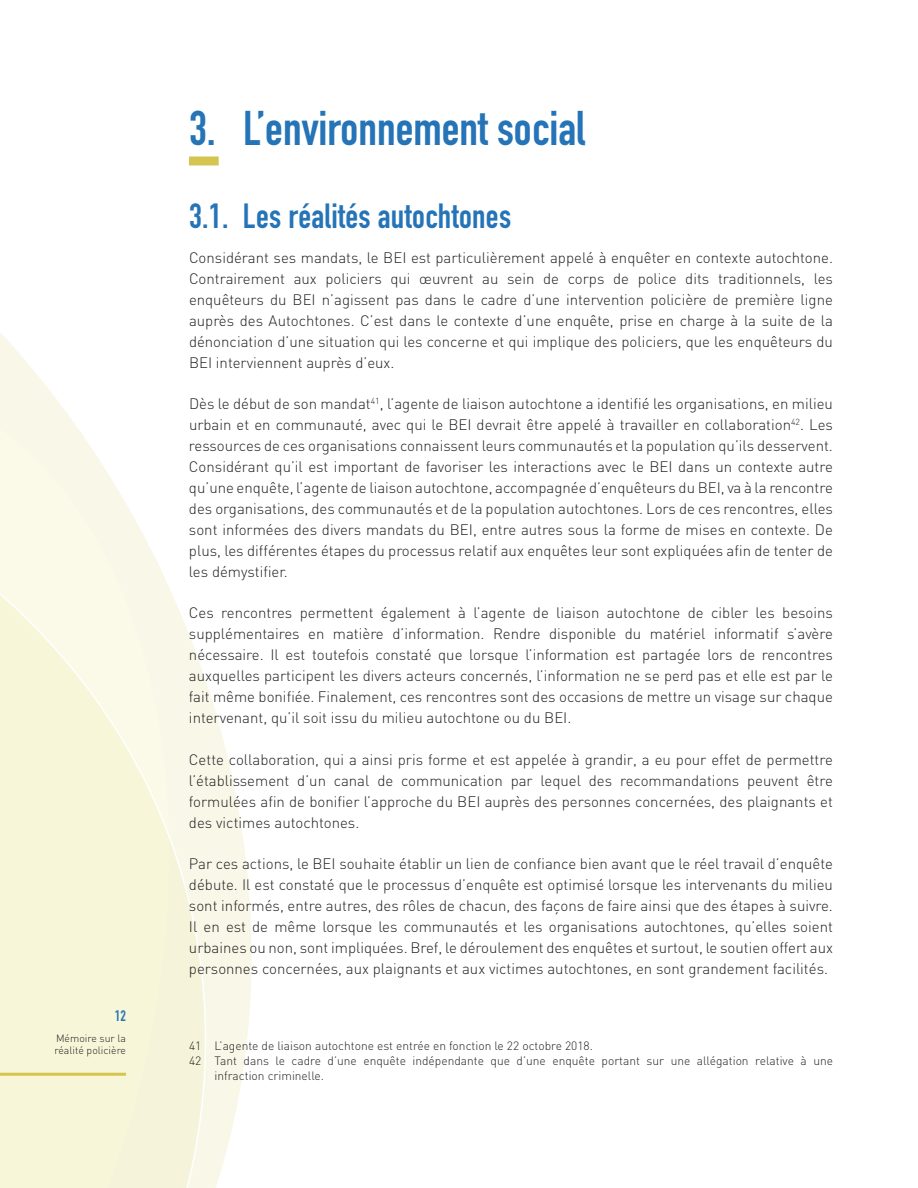
<style>
.page{position:relative;width:918px;height:1188px;background:#fff}
.page>*{position:absolute;margin:0;border:0;box-sizing:border-box;transform-origin:0 0}
.t1{font:48px "DIN Engschrift";color:#2574b7}
.t2{font:34.5px "DIN Engschrift";letter-spacing:.01em;color:#2574b7}
.t3{font:300 15px/21px "DIN";color:#231f20;text-align:justify}
.t4{font:15px "DIN Engschrift";color:#2574b7}
.t5{font:300 12px "DINOT";color:#231f20}
.t6{font:300 10.5px/12px "DIN";color:#231f20}
</style>
<div class="page">
<svg style="left:0;top:165px;width:252px;height:1023px"></svg>
<svg style="left:175px;top:423px;width:38px;height:765px"></svg>
<svg style="left:0;top:391px;width:175px;height:797px;background:#f9f7e0"></svg>
<hr style="left:0;top:1073px;width:126px;height:3px;background:#d6c451">
<div style="left:189px;top:156px;width:30px;height:9px;background:#d6c451"></div>
<p class="t4" style="left:115px;top:1007px;width:13px">12</p>
<p class="t6" style="left:55px;top:1032px;width:73px">Mémoire sur la réalité policière</p>
<h1 class="t1" style="left:189px;top:100px;width:398px">3. L’environnement social</h1>
<h2 class="t2" style="left:189px;top:196px;width:324px">3.1. Les réalités autochtones</h2>
<p class="t3" style="left:189px;top:247px;width:645px">Considérant ses mandats, le BEI est particulièrement appelé à enquêter en contexte autochtone.<br>Contrairement aux policiers qui œuvrent au sein de corps de police dits traditionnels, les enquêteurs du BEI n’agissent pas dans le cadre d’une intervention policière de première ligne auprès des Autochtones. C’est dans le contexte d’une enquête, prise en charge à la suite de la dénonciation d’une situation qui les concerne et qui implique des policiers, que les enquêteurs du BEI interviennent auprès d’eux.</p>
<p class="t3" style="left:189px;top:393px;width:645px">Dès le début de son mandat<sup>41</sup>, l’agente de liaison autochtone a identifié les organisations, en milieu urbain et en communauté, avec qui le BEI devrait être appelé à travailler en collaboration<sup>42</sup>. Les ressources de ces organisations connaissent leurs communautés et la population qu’ils desservent.<br>Considérant qu’il est important de favoriser les interactions avec le BEI dans un contexte autre qu’une enquête, l’agente de liaison autochtone, accompagnée d’enquêteurs du BEI, va à la rencontre des organisations, des communautés et de la population autochtones. Lors de ces rencontres, elles sont informées des divers mandats du BEI, entre autres sous la forme de mises en contexte. De plus, les différentes étapes du processus relatif aux enquêtes leur sont expliquées afin de tenter de les démystifier.</p>
<p class="t3" style="left:189px;top:602px;width:645px">Ces rencontres permettent également à l’agente de liaison autochtone de cibler les besoins supplémentaires en matière d’information. Rendre disponible du matériel informatif s’avère nécessaire. Il est toutefois constaté que lorsque l’information est partagée lors de rencontres auxquelles participent les divers acteurs concernés, l’information ne se perd pas et elle est par le fait même bonifiée. Finalement, ces rencontres sont des occasions de mettre un visage sur chaque intervenant, qu’il soit issu du milieu autochtone ou du BEI.</p>
<p class="t3" style="left:189px;top:749px;width:645px">Cette collaboration, qui a ainsi pris forme et est appelée à grandir, a eu pour effet de permettre l’établissement d’un canal de communication par lequel des recommandations peuvent être formulées afin de bonifier l’approche du BEI auprès des personnes concernées, des plaignants et des victimes autochtones.</p>
<p class="t3" style="left:189px;top:853px;width:645px">Par ces actions, le BEI souhaite établir un lien de confiance bien avant que le réel travail d’enquête débute. Il est constaté que le processus d’enquête est optimisé lorsque les intervenants du milieu sont informés, entre autres, des rôles de chacun, des façons de faire ainsi que des étapes à suivre.<br>Il en est de même lorsque les communautés et les organisations autochtones, qu’elles soient urbaines ou non, sont impliquées. Bref, le déroulement des enquêtes et surtout, le soutien offert aux personnes concernées, aux plaignants et aux victimes autochtones, en sont grandement facilités.</p>
<p class="t5" style="left:189px;top:1038px;width:405px">41 L’agente de liaison autochtone est entrée en fonction le 22 octobre 2018.</p>
<p class="t5" style="left:189px;top:1053px;width:646px">42 Tant dans le cadre d’une enquête indépendante que d’une enquête portant sur une allégation relative à une</p>
<p class="t5" style="left:214px;top:1068px;width:111px">infraction criminelle.</p>
</div>
